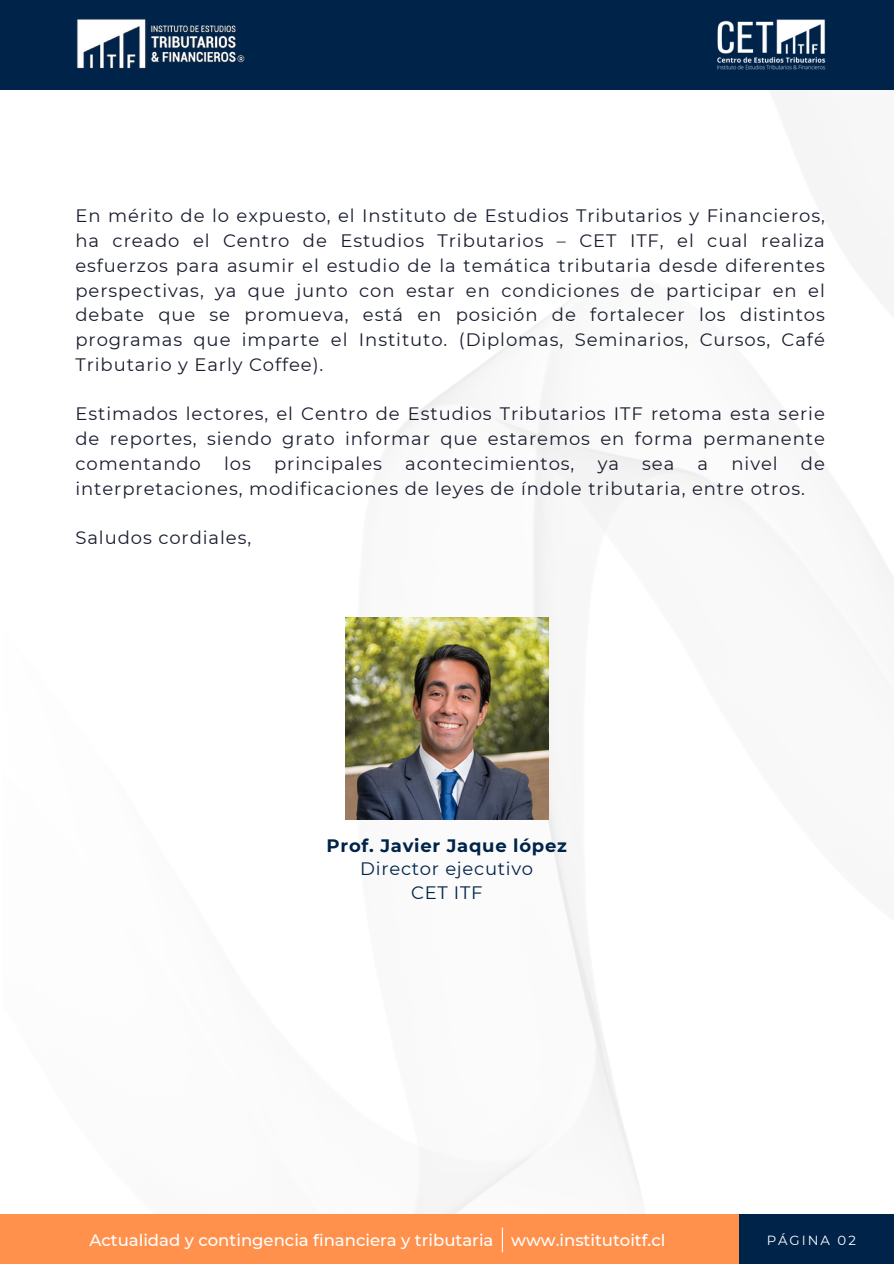
<style>
.page{position:relative;width:894px;height:1264px;background:#fff}
.page>*{position:absolute;margin:0;border:0;box-sizing:border-box;transform-origin:0 0}
.t1{font:18px/24.8px "Montserrat";letter-spacing:.05em;color:#191d2d;text-align:justify}
.t2{font:18px/23.7px "Montserrat";letter-spacing:.04em;color:#002349;text-align:center}
.t3{font:500 16.5px "Montserrat";color:#fff}
.t4{font:13.2px "Montserrat";letter-spacing:.15em;color:#fff}
.s1{font-weight:700}
</style>
<div class="page">
<img style="left:4px;top:89px;width:889px;height:1125px">
<div style="left:0;top:1214px;width:893px;height:49px;background:#ff914d"></div>
<div style="left:738px;top:1214px;width:155px;height:49px;background:#002349"></div>
<hr style="left:501px;top:1227px;width:2px;height:25px;background:#fff">
<img style="left:345px;top:617px;width:203px;height:202px">
<div style="left:0;top:0;width:893px;height:89px;background:#002349"></div>
<img style="left:77px;top:19px;width:168px;height:50px">
<img style="left:717px;top:19px;width:109px;height:51px">
<h2 class="t1" style="left:75px;top:203px;width:750px">En mérito de lo expuesto, el Instituto de Estudios Tributarios y Financieros, ha creado el Centro de Estudios Tributarios – CET ITF, el cual realiza esfuerzos para asumir el estudio de la temática tributaria desde diferentes perspectivas, ya que junto con estar en condiciones de participar en el debate que se promueva, está en posición de fortalecer los distintos programas que imparte el Instituto. (Diplomas, Seminarios, Cursos, Café Tributario y Early Coffee).</h2>
<h2 class="t1" style="left:75px;top:401px;width:750px">Estimados lectores, el Centro de Estudios Tributarios ITF retoma esta serie de reportes, siendo grato informar que estaremos en forma permanente comentando</h2>
<h2 class="t1" style="left:75px;top:451px;width:750px;text-indent:725px">de interpretaciones, modificaciones de leyes de índole tributaria, entre otros.</h2>
<p class="t1" style="left:75px;top:525px;width:177px">Saludos cordiales,</p>
<h2 class="t1" style="left:224px;top:451px;width:28px">los</h2>
<h2 class="t1" style="left:274px;top:451px;width:109px">principales</h2>
<h2 class="t1" style="left:405px;top:451px;width:171px">acontecimientos,</h2>
<h2 class="t1" style="left:597px;top:451px;width:23px">ya</h2>
<h2 class="t1" style="left:642px;top:451px;width:34px">sea</h2>
<h2 class="t1" style="left:697px;top:451px;width:12px">a</h2>
<h2 class="t1" style="left:731px;top:451px;width:48px">nivel</h2>
<p class="t2" style="left:326px;top:833px;width:242px"><span class="s1">Prof. Javier Jaque lópez<br></span>Director ejecutivo<br>CET ITF</p>
<p class="t3" style="left:89px;top:1229px;width:577px">Actualidad y contingencia financiera y tributaria www.institutoitf.cl</p>
<h2 class="t4" style="left:766px;top:1232px;width:91px">PÁGINA 02</h2>
</div>
